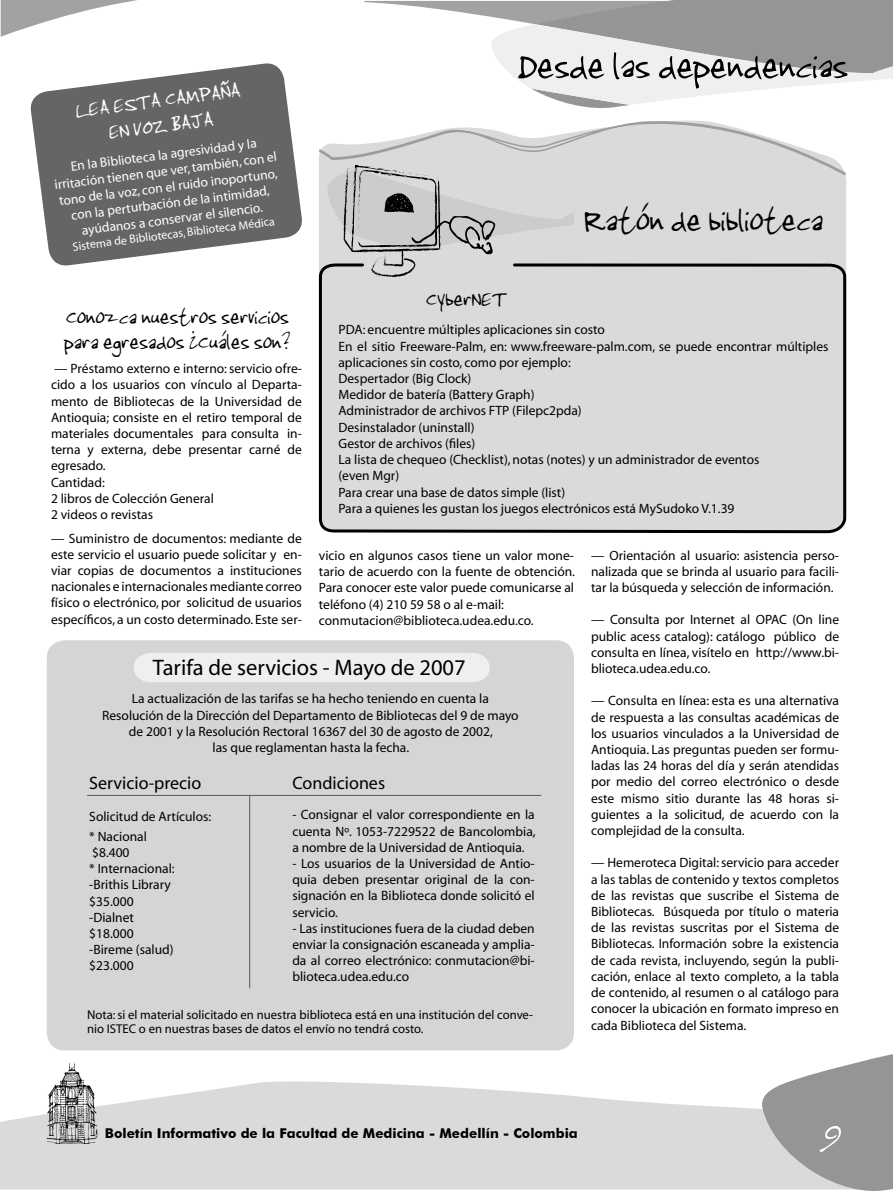
<style>
.page{position:relative;width:893px;height:1191px;background:#fff}
.page>*{position:absolute;margin:0;border:0;box-sizing:border-box;transform-origin:0 0}
.t1{font:52.5px "Jenkinsv 20";color:#000}
.t2{font:45px "Jenkinsv 20";color:#000}
.t3{font:30px/25.5px "Jenkinsv 20";color:#000}
.t4{font:30px/25.5px "Jenkinsv 20";color:#fff;text-align:center}
.t5{font:22.5px "Myriad";color:#000}
.t6{font:18px "Myriad";color:#000}
.t7{font:13.5px/16.2px "Myriad";color:#000;text-align:justify}
.t8{font:13.5px/16.2px "Myriad";color:#fff;text-align:center}
.t9{font:700 13.5px "Futura BT";color:#000}
.t10{font:12.75px/14.2px "Myriad";color:#000}
.t11{font:12px "Myriad";color:#fff}
</style>
<div class="page">
<svg style="left:0;top:1081px;width:759px;height:108px;background:#dddedf"></svg>
<svg style="left:759px;top:1054px;width:134px;height:137px;background:#acaeaf"></svg>
<svg style="left:0;top:0;width:137px;height:37px"></svg>
<svg style="left:364px;top:0;width:529px;height:108px"></svg>
<svg style="left:47px;top:1062px;width:51px;height:82px"></svg>
<div style="left:47px;top:640px;width:527px;height:410px;background:#d5d5d7;border-radius:18px"></div>
<svg style="left:30px;top:63px;width:272px;height:203px;fill:#646567"></svg>
<svg style="left:319px;top:120px;width:527px;height:142px;background:#d5d6d7"></svg>
<div style="left:318px;top:262px;width:529px;height:272px;background:#d9dadb"></div>
<div style="left:134px;top:653px;width:356px;height:29px;background:#eeefef"></div>
<hr style="left:87px;top:795px;width:454px;height:1px;background:#58585a">
<hr style="left:249px;top:795px;width:1px;height:193px;background:#58585a">
<h3 class="t4" style="left:73px;top:98px;width:167px;rotate:-7deg">LEA ESTA CAMPAÑA<br>EN VOZ BAJA</h3>
<p class="t8" style="left:52px;top:161px;width:226px;rotate:-7deg">En la Biblioteca la agresividad y la irritación tienen que ver, también, con el tono de la voz, con el ruido inoportuno, con la perturbación de la intimidad, ayúdanos a conservar el silencio.</p>
<p class="t11" style="left:72px;top:240px;width:205px;rotate:-7deg">Sistema de Bibliotecas, Biblioteca Médica</p>
<h1 class="t1" style="left:516px;top:36px;width:331px">Desde las dependencias</h1>
<h2 class="t2" style="left:583px;top:195px;width:240px">Ratón de biblioteca</h2>
<h3 class="t3" style="left:425px;top:286px;width:82px">CyberNET</h3>
<h3 class="t3" style="left:64px;top:304px;width:227px">Conozca nuestros servicios para egresados ¿Cuáles son?</h3>
<p class="t7" style="left:51px;top:361px;width:252px;text-align:left">— Préstamo externo e interno: servicio ofre&shy;cido a los usuarios con vínculo al Departa&shy;mento de Bibliotecas de la Universidad de<br>Antioquia; consiste en el retiro temporal de materiales documentales para consulta in&shy;terna y externa, debe presentar carné de egresado.<br>Cantidad:<br>2 libros de Colección General<br>2 videos o revistas</p>
<p class="t7" style="left:51px;top:530px;width:252px">— Suministro de documentos: mediante de este servicio el usuario puede solicitar y en&shy;viar copias de documentos a instituciones nacionales e internacionales mediante correo físico o electrónico, por solicitud de usuarios específicos, a un costo determinado. Este ser-</p>
<p class="t7" style="left:338px;top:322px;width:491px;text-align:left">PDA: encuentre múltiples aplicaciones sin costo<br>En el sitio Freeware-Palm, en: www.freeware-palm.com, se puede encontrar múltiples aplicaciones sin costo, como por ejemplo:<br>Despertador (Big Clock)<br>Medidor de batería (Battery Graph)<br>Administrador de archivos FTP (Filepc2pda)<br>Desinstalador (uninstall)<br>Gestor de archivos (files)<br>La lista de chequeo (Checklist), notas (notes) y un administrador de eventos<br>(even Mgr)<br>Para crear una base de datos simple (list)<br>Para a quienes les gustan los juegos electrónicos está MySudoko V.1.39</p>
<p class="t7" style="left:591px;top:547px;width:250px">— Orientación al usuario: asistencia perso&shy;nalizada que se brinda al usuario para facili&shy;tar la búsqueda y selección de información.</p>
<p class="t7" style="left:591px;top:612px;width:250px">— Consulta por Internet al OPAC (On line public acess catalog): catálogo público de consulta en línea, visítelo en http://www.bi&shy;blioteca.udea.edu.co.</p>
<p class="t7" style="left:591px;top:693px;width:250px">— Consulta en línea: esta es una alternativa de respuesta a las consultas académicas de los usuarios vinculados a la Universidad de Antioquia. Las preguntas pueden ser formu&shy;ladas las 24 horas del día y serán atendidas por medio del correo electrónico o desde este mismo sitio durante las 48 horas si&shy;guientes a la solicitud, de acuerdo con la complejidad de la consulta.</p>
<p class="t7" style="left:591px;top:855px;width:250px">— Hemeroteca Digital: servicio para acceder a las tablas de contenido y textos completos de las revistas que suscribe el Sistema de Bibliotecas. Búsqueda por título o materia de las revistas suscritas por el Sistema de Bibliotecas. Información sobre la existencia de cada revista, incluyendo, según la publi&shy;cación, enlace al texto completo, a la tabla de contenido, al resumen o al catálogo para conocer la ubicación en formato impreso en cada Biblioteca del Sistema.</p>
<p class="t7" style="left:319px;top:548px;width:258px;text-align:left">vicio en algunos casos tiene un valor mone&shy;tario de acuerdo con la fuente de obtención.<br>Para conocer este valor puede comunicarse al teléfono (4) 210 59 58 o al e-mail: conmutacion@biblioteca.udea.edu.co.</p>
<h3 class="t5" style="left:153px;top:656px;width:314px">Tarifa de servicios - Mayo de 2007</h3>
<p class="t7" style="left:102px;top:691px;width:418px;text-align:center">La actualización de las tarifas se ha hecho teniendo en cuenta la Resolución de la Dirección del Departamento de Bibliotecas del 9 de mayo de 2001 y la Resolución Rectoral 16367 del 30 de agosto de 2002,<br>las que reglamentan hasta la fecha.</p>
<h3 class="t6" style="left:89px;top:773px;width:114px">Servicio-precio</h3>
<p class="t7" style="left:89px;top:808px;width:124px;line-height:19.2px">Solicitud de Artículos: * Nacional</p>
<p class="t7" style="left:89px;top:845px;width:87px;text-align:left">$8.400<br>* Internacional: -Brithis Library $35.000 -Dialnet $18.000 -Bireme (salud) $23.000</p>
<h3 class="t6" style="left:292px;top:773px;width:94px">Condiciones</h3>
<p class="t7" style="left:292px;top:807px;width:245px">- Consignar el valor correspondiente en la cuenta Nº. 1053-7229522 de Bancolombia, a nombre de la Universidad de Antioquia.</p>
<p class="t7" style="left:292px;top:856px;width:244px">- Los usuarios de la Universidad de Antio&shy;quia deben presentar original de la con&shy;signación en la Biblioteca donde solicitó el servicio.</p>
<p class="t7" style="left:292px;top:920px;width:244px">- Las instituciones fuera de la ciudad deben enviar la consignación escaneada y amplia&shy;da al correo electrónico: conmutacion@bi&shy;blioteca.udea.edu.co</p>
<p class="t10" style="left:87px;top:1008px;width:447px">Nota: si el material solicitado en nuestra biblioteca está en una institución del conve&shy;nio ISTEC o en nuestras bases de datos el envío no tendrá costo.</p>
<p class="t9" style="left:105px;top:1124px;width:474px">Boletín Informativo de la Facultad de Medicina - Medellín - Colombia</p>
</div>
